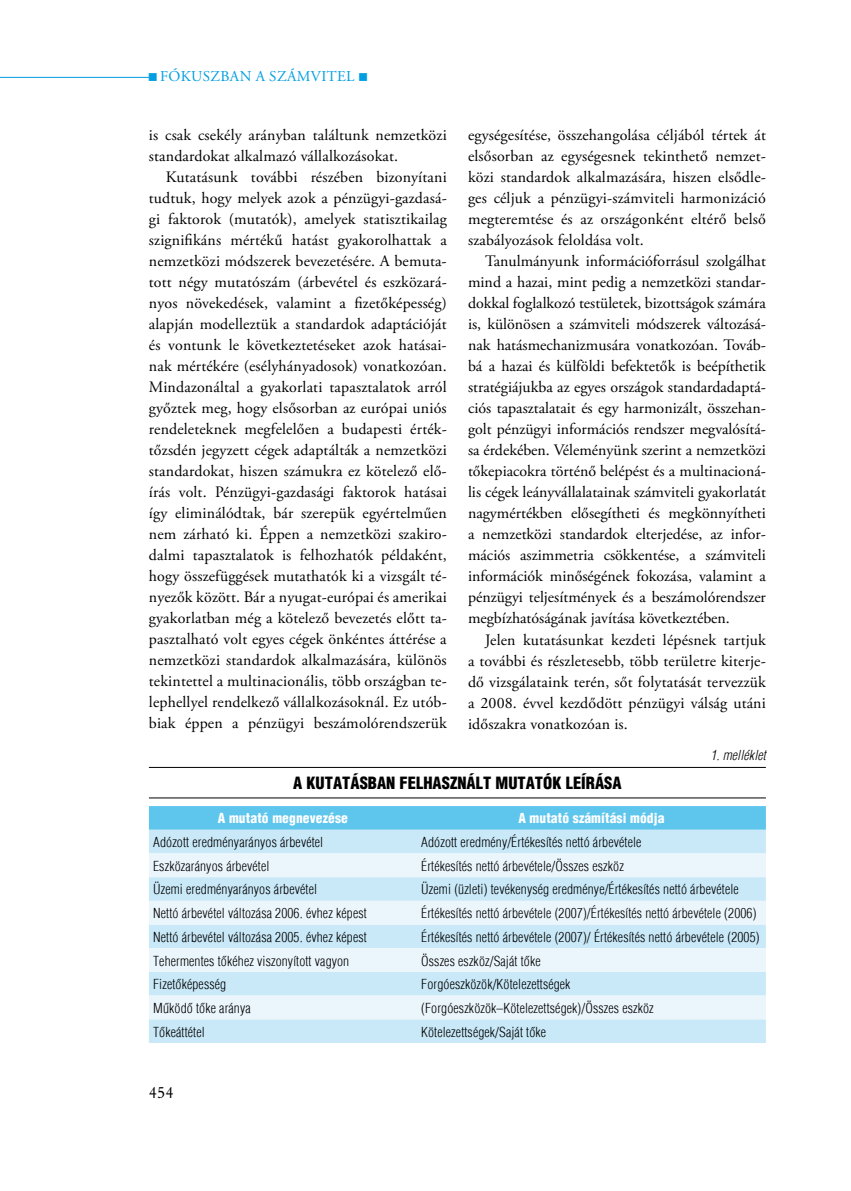
<style>
.page{position:relative;width:851px;height:1191px;background:#fff}
.page>*{position:absolute;margin:0;border:0;box-sizing:border-box;transform-origin:0 0}
.t1{font:900 condensed 16.5px "H Helvetica";color:#000}
.t2{font:16.5px "Original Garamond HU Normal";color:#000}
.t3{font:15.9px/21px "Adobe Garamond Pro";color:#000;text-align:justify}
.t4{font:15px "Adobe Garamond Pro";letter-spacing:.19em;color:#009ee0}
.t5{font:300 condensed 13.5px "H Helvetica";letter-spacing:.01em;color:#000}
.t6{font:900 condensed 13.5px "H Helvetica";letter-spacing:.01em;color:#fff}
.t7{font:italic 300 condensed 13.5px "H Helvetica";letter-spacing:.01em;color:#000}
</style>
<div class="page">
<hr style="left:0;top:77px;width:149px;height:1px;background:#009ee0">
<hr style="left:149px;top:767px;width:616px;height:1px;background:#000">
<hr style="left:149px;top:797px;width:616px;height:1px;background:#000">
<div style="left:149px;top:806px;width:616px;height:23px;background:#5ec5ed"></div>
<div style="left:149px;top:829px;width:616px;height:214px;background:#c9e9f8"></div>
<svg style="left:149px;top:853px;width:616px;height:166px;background:#dcf0fa"></svg>
<p class="t4" style="left:148px;top:67px;width:222px">■ Fókuszban a számvitel ■</p>
<p class="t3" style="left:149px;top:125px;width:299px">is csak csekély arányban találtunk nemzetközi standardokat alkalmazó vállalkozásokat.</p>
<p class="t3" style="left:149px;top:167px;width:299px;text-indent:17px">Kutatásunk további részében bizonyítani tudtuk, hogy melyek azok a pénzügyi-gazdasá&shy;gi faktorok (mutatók), amelyek statisztikailag szignifikáns mértékű hatást gyakorolhattak a nemzetközi módszerek bevezetésére. A bemuta&shy;tott négy mutatószám (árbevétel és eszközará&shy;nyos növekedések, valamint a fizetőképesség) alapján modelleztük a standardok adaptációját és vontunk le következtetéseket azok hatásai&shy;nak mértékére (esélyhányadosok) vonatkozóan.<br>Mindazonáltal a gyakorlati tapasztalatok arról győztek meg, hogy elsősorban az európai uniós rendeleteknek megfelelően a budapesti érték&shy;tőzsdén jegyzett cégek adaptálták a nemzetközi standardokat, hiszen számukra ez kötelező elő&shy;írás volt. Pénzügyi-gazdasági faktorok hatásai így eliminálódtak, bár szerepük egyértelműen nem zárható ki. Éppen a nemzetközi szakiro&shy;dalmi tapasztalatok is felhozhatók példaként, hogy összefüggések mutathatók ki a vizsgált té&shy;nyezők között. Bár a nyugat-európai és amerikai gyakorlatban még a kötelező bevezetés előtt ta&shy;pasztalható volt egyes cégek önkéntes áttérése a nemzetközi standardok alkalmazására, különös tekintettel a multinacionális, több országban te&shy;lephellyel rendelkező vállalkozásoknál. Ez utób&shy;biak éppen a pénzügyi beszámolórendszerük</p>
<p class="t3" style="left:468px;top:125px;width:299px">egységesítése, összehangolása céljából tértek át elsősorban az egységesnek tekinthető nemzet&shy;közi standardok alkalmazására, hiszen elsődle&shy;ges céljuk a pénzügyi-számviteli harmonizáció megteremtése és az országonként eltérő belső szabályozások feloldása volt.</p>
<p class="t3" style="left:468px;top:251px;width:299px;text-indent:17px">Tanulmányunk információforrásul szolgálhat mind a hazai, mint pedig a nemzetközi standar&shy;dokkal foglalkozó testületek, bizottságok számára is, különösen a számviteli módszerek változásá&shy;nak hatásmechanizmusára vonatkozóan. Továb&shy;bá a hazai és külföldi befektetők is beépíthetik stratégiájukba az egyes országok standardadaptá&shy;ciós tapasztalatait és egy harmonizált, összehan&shy;golt pénzügyi információs rendszer megvalósítá&shy;sa érdekében. Véleményünk szerint a nemzetközi tőkepiacokra történő belépést és a multinacioná&shy;lis cégek leányvállalatainak számviteli gyakorlatát nagymértékben elősegítheti és megkönnyítheti a nemzetközi standardok elterjedése, az infor&shy;mációs aszimmetria csökkentése, a számviteli információk minőségének fokozása, valamint a pénzügyi teljesítmények és a beszámolórendszer megbízhatóságának javítása következtében.</p>
<p class="t3" style="left:468px;top:629px;width:299px;text-indent:17px">Jelen kutatásunkat kezdeti lépésnek tartjuk a további és részletesebb, több területre kiterje&shy;dő vizsgálataink terén, sőt folytatását tervezzük a 2008. évvel kezdődött pénzügyi válság utáni időszakra vonatkozóan is.</p>
<p class="t7" style="left:710px;top:747px;width:57px">1. melléklet</p>
<p class="t1" style="left:293px;top:772px;width:329px">A kutatásban f elhasznált mutatók leírása</p>
<p class="t6" style="left:218px;top:810px;width:132px">A mutató megnevezése</p>
<p class="t6" style="left:518px;top:810px;width:147px">A mutató számítási módja</p>
<p class="t5" style="left:153px;top:834px;width:172px">Adózott eredményarányos árbevétel</p>
<p class="t5" style="left:421px;top:834px;width:222px">Adózott eredmény/Értékesítés nettó árbevétele</p>
<p class="t5" style="left:153px;top:858px;width:118px">Eszközarányos árbevétel</p>
<p class="t5" style="left:421px;top:858px;width:204px">Értékesítés nettó árbevétele/Összes eszköz</p>
<p class="t5" style="left:153px;top:881px;width:165px">Üzemi eredményarányos árbevétel</p>
<p class="t5" style="left:421px;top:881px;width:319px">Üzemi (üzleti) tevékenység eredménye/Értékesítés nettó árbevétele</p>
<p class="t5" style="left:153px;top:905px;width:215px">Nettó árbevétel változása 2006. évhez képest</p>
<p class="t5" style="left:421px;top:905px;width:337px">Értékesítés nettó árbevétele (2007)/Értékesítés nettó árbevétele (2006)</p>
<p class="t5" style="left:153px;top:929px;width:215px">Nettó árbevétel változása 2005. évhez képest</p>
<p class="t5" style="left:421px;top:929px;width:340px">Értékesítés nettó árbevétele (2007)/ Értékesítés nettó árbevétele (2005)</p>
<p class="t5" style="left:153px;top:952px;width:198px">Tehermentes tőkéhez viszonyított vagyon</p>
<p class="t5" style="left:421px;top:952px;width:121px">Összes eszköz/Saját tőke</p>
<p class="t5" style="left:153px;top:976px;width:74px">Fizetőképesség</p>
<p class="t5" style="left:421px;top:976px;width:151px">Forgóeszközök/Kötelezettségek</p>
<p class="t5" style="left:153px;top:1000px;width:99px">Működő tőke aránya</p>
<p class="t5" style="left:421px;top:1000px;width:234px">(Forgóeszközök–Kötelezettségek)/Összes eszköz</p>
<p class="t5" style="left:153px;top:1023px;width:53px">Tőkeáttétel</p>
<p class="t5" style="left:421px;top:1023px;width:126px">Kötelezettségek/Saját tőke</p>
<p class="t2" style="left:149px;top:1081px;width:26px">454</p>
</div>
